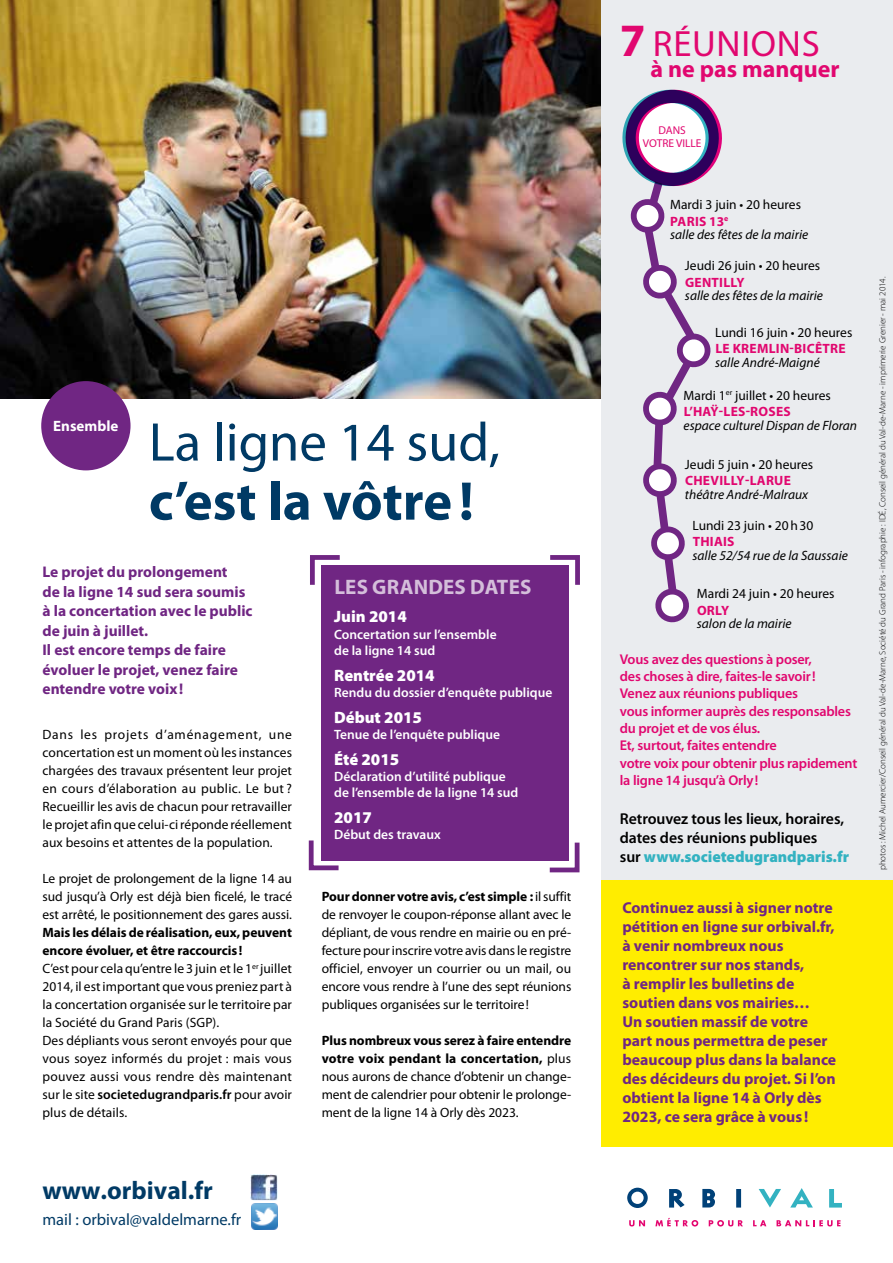
<style>
.page{position:relative;width:893px;height:1263px;background:#fff}
.page>*{position:absolute;margin:0;border:0;box-sizing:border-box;transform-origin:0 0}
.t1{font:54.9px "Myriad Pro";color:#003a65}
.t2{font:700 54.9px "Myriad Pro";color:#003a65}
.t3{font:36.6px "Myriad Pro";letter-spacing:.02em;color:#e1076f}
.t4{font:700 25.5px "Myriad Pro";color:#003a65}
.t5{font:700 24px "Myriad Pro";color:#e1076f}
.t6{font:700 21px "Myriad Pro";letter-spacing:.01em;color:#d4beda}
.t7{font:900 16.5px "Myriad Pro";color:#fff}
.t8{font:16.5px "Myriad Pro";color:#003a65}
.t9{font:700 15.75px/18.9px "Myriad Pro";color:#702683}
.t10{font:600 15.75px/18.9px "Myriad Pro";letter-spacing:-.005em;color:#000}
.t11{font:700 15.45px/19.5px "Myriad Pro";color:#702683}
.t12{font:700 15px "Myriad Pro";color:#fff}
.t13{font:600 14.1px/17.2px "Myriad Pro";letter-spacing:-.015em;color:#e1076f}
.t14{font:13.5px/18px "Myriad Pro";color:#000;text-align:justify}
.t15{font:600 13.5px/16.2px "Myriad Pro";color:#fff}
.t16{font:italic 13.5px "Myriad Pro";color:#000}
.t17{font:700 13.5px "Myriad Pro";letter-spacing:.02em;color:#e1076f}
.t18{font:11.4px/13.6px "Myriad Pro";color:#e1076f;text-align:center}
.t19{font:300 9px "Myriad Pro";letter-spacing:-.005em;color:#000}
.s1{font-weight:700}
.s2{font-weight:600}
.s3{font-weight:700;font-size:46.5px}
.s4{font-weight:700;color:#e1076f}
.s5{font-weight:900;color:#33b2c1}
</style>
<div class="page">
<img style="left:0;top:0;width:601px;height:398px">
<svg style="left:759px;top:1188px;width:83px;height:19px"></svg>
<svg style="left:669px;top:1189px;width:72px;height:18px"></svg>
<svg style="left:627px;top:1188px;width:21px;height:20px"></svg>
<svg style="left:629px;top:1220px;width:16px;height:6px"></svg>
<svg style="left:655px;top:1218px;width:43px;height:8px"></svg>
<svg style="left:709px;top:1220px;width:34px;height:6px"></svg>
<svg style="left:753px;top:1220px;width:13px;height:6px"></svg>
<svg style="left:776px;top:1220px;width:64px;height:6px"></svg>
<img style="left:251px;top:1174px;width:27px;height:27px">
<img style="left:252px;top:1204px;width:25px;height:25px">
<div style="left:41px;top:381px;width:90px;height:89px;background:#702683;border-radius:50%"></div>
<svg style="left:308px;top:840px;width:31px;height:31px"></svg>
<svg style="left:549px;top:842px;width:31px;height:31px"></svg>
<svg style="left:310px;top:555px;width:35px;height:30px"></svg>
<svg style="left:545px;top:555px;width:35px;height:30px"></svg>
<div style="left:321px;top:566px;width:248px;height:295px;background:#702683"></div>
<div style="left:601px;top:0;width:292px;height:1087px;background:#eaecef"></div>
<svg style="left:622px;top:89px;width:100px;height:534px"></svg>
<div style="left:601px;top:880px;width:292px;height:267px;background:#ffed00"></div>
<p class="t12" style="left:53px;top:417px;width:67px">Ensemble</p>
<h1 class="t1" style="left:149px;top:408px;width:353px">La ligne 14 sud,</h1>
<h1 class="t2" style="left:149px;top:465px;width:326px">c’est la vôtre!</h1>
<p class="t11" style="left:43px;top:562px;width:212px">Le projet du prolongement<br>de la ligne 14 sud sera soumis à la concertation avec le public de juin à juillet.<br>Il est encore temps de faire évoluer le projet, venez faire entendre votre voix!</p>
<p class="t14" style="left:42px;top:726px;width:251px">Dans les projets d’aménagement, une concertation est un moment où les instances chargées des travaux présentent leur projet en cours d’élaboration au public. Le but ?<br>Recueillir les avis de chacun pour retravailler le projet afin que celui-ci réponde réellement aux besoins et attentes de la population.</p>
<p class="t14" style="left:42px;top:870px;width:251px">Le projet de prolongement de la ligne 14 au sud jusqu’à Orly est déjà bien ficelé, le tracé est arrêté, le positionnement des gares aussi.</p>
<p class="t14" style="left:42px;top:924px;width:251px;text-align:left"><span class="s1">Mais les délais de réalisation, eux, peuvent encore évoluer, et être raccourcis !<br></span>C’est pour cela qu’entre le 3 juin et le 1<sup>er</sup> juillet 2014, il est important que vous preniez part à la concertation organisée sur le territoire par la Société du Grand Paris (SGP).<br>Des dépliants vous seront envoyés pour que vous soyez informés du projet : mais vous pouvez aussi vous rendre dès maintenant sur le site <span class="s2">societedugrandparis.fr</span> pour avoir plus de détails.</p>
<h3 class="t4" style="left:43px;top:1174px;width:172px">www.orbival.fr</h3>
<p class="t8" style="left:43px;top:1209px;width:200px">mail : orbival@valdelmarne.fr</p>
<h3 class="t6" style="left:334px;top:573px;width:199px">Les grandes dates</h3>
<p class="t7" style="left:334px;top:606px;width:74px">Juin 2014</p>
<p class="t15" style="left:334px;top:626px;width:164px">Concertation sur l’ensemble de la ligne 14 sud</p>
<p class="t7" style="left:334px;top:664px;width:102px">Rentrée 2014</p>
<p class="t15" style="left:334px;top:684px;width:220px">Rendu du dossier d’enquête publique</p>
<p class="t7" style="left:334px;top:706px;width:89px">Début 2015</p>
<p class="t15" style="left:334px;top:726px;width:167px">Tenue de l’enquête publique</p>
<p class="t7" style="left:334px;top:748px;width:67px">Été 2015</p>
<p class="t15" style="left:334px;top:768px;width:186px">Déclaration d’utilité publique de l’ensemble de la ligne 14 sud</p>
<p class="t7" style="left:334px;top:806px;width:39px">2017</p>
<p class="t15" style="left:334px;top:826px;width:108px">Début des travaux</p>
<p class="t14" style="left:322px;top:888px;width:251px"><span class="s1">Pour donner votre avis, c’est simple :</span> il suffit de renvoyer le coupon-réponse allant avec le dépliant, de vous rendre en mairie ou en pré&shy;fecture pour inscrire votre avis dans le registre officiel, envoyer un courrier ou un mail, ou encore vous rendre à l’une des sept réunions publiques organisées sur le territoire!</p>
<p class="t14" style="left:322px;top:1031px;width:251px"><span class="s1">Plus nombreux vous serez à faire entendre votre voix pendant la concertation,</span> plus nous aurons de chance d’obtenir un change&shy;ment de calendrier pour obtenir le prolonge&shy;ment de la ligne 14 à Orly dès 2023.</p>
<h2 class="t3" style="left:620px;top:21px;width:198px"><span class="s3">7</span> réunions</h2>
<h3 class="t5" style="left:650px;top:53px;width:191px">à ne pas manquer</h3>
<p class="t18" style="left:643px;top:123px;width:60px">DANS<br>VOTRE VILLE</p>
<p class="t14" style="left:670px;top:196px;width:132px;line-height:16.5px">Mardi 3 juin • 20 heures<br><span class="s4">Paris 13</span><sup>e</sup></p>
<p class="t16" style="left:670px;top:226px;width:140px">salle des fêtes de la mairie</p>
<p class="t14" style="left:685px;top:256px;width:137px">Jeudi 26 juin • 20 heures</p>
<p class="t17" style="left:685px;top:273px;width:61px">Gentilly</p>
<p class="t16" style="left:685px;top:287px;width:140px">salle des fêtes de la mairie</p>
<p class="t14" style="left:715px;top:323px;width:139px">Lundi 16 juin • 20 heures</p>
<p class="t17" style="left:715px;top:340px;width:43px">Le Kremli</p>
<p class="t17" style="left:780px;top:340px;width:66px">n-Bicêtre</p>
<p class="t16" style="left:715px;top:354px;width:106px">salle André-Maigné</p>
<p class="t14" style="left:683px;top:387px;width:149px;line-height:16.5px">Mardi 1<sup>er</sup> juillet • 20 heures<br><span class="s4">L’Haÿ-les-Roses</span></p>
<p class="t16" style="left:683px;top:417px;width:175px">espace culturel Dispan de Floran</p>
<p class="t14" style="left:685px;top:455px;width:130px">Jeudi 5 juin • 20 heures</p>
<p class="t17" style="left:685px;top:472px;width:10px">Che</p>
<p class="t17" style="left:710px;top:472px;width:80px">villy-Larue</p>
<p class="t16" style="left:685px;top:486px;width:125px">théâtre André-Malraux</p>
<p class="t14" style="left:692px;top:516px;width:122px">Lundi 23 juin • 20h30</p>
<p class="t17" style="left:693px;top:533px;width:43px">Thiais</p>
<p class="t16" style="left:692px;top:547px;width:157px">salle 52/54 rue de la Saussaie</p>
<p class="t14" style="left:697px;top:584px;width:139px">Mardi 24 juin • 20 heures</p>
<p class="t17" style="left:697px;top:601px;width:34px">Orly</p>
<p class="t16" style="left:697px;top:615px;width:96px">salon de la mairie</p>
<p class="t13" style="left:620px;top:650px;width:239px">Vous avez des questions à poser,<br>des choses à dire, faites-le savoir!<br>Venez aux réunions publiques<br>vous informer auprès des responsables du projet et de vos élus.<br>Et, surtout, faites entendre<br>votre voix pour obtenir plus rapidement la ligne 14 jusqu’à Orly!</p>
<p class="t10" style="left:620px;top:809px;width:231px">Retrouvez tous les lieux, horaires, dates des réunions publiques<br>sur <span class="s5">www.societedugrandparis.fr</span></p>
<p class="t9" style="left:622px;top:898px;width:215px">Continuez aussi à signer notre pétition en ligne sur orbival.fr, à venir nombreux nous rencontrer sur nos stands,<br>à remplir les bulletins de soutien dans vos mairies…<br>Un soutien massif de votre part nous permettra de peser beaucoup plus dans la balance des décideurs du projet. Si l’on obtient la ligne 14 à Orly dès<br>2023, ce sera grâce à vous !</p>
<p class="t19" style="left:877px;top:870px;width:595px;rotate:-90deg">photos : Michel Aumercier/Conseil général du Val-de-Marne, Société du Grand Paris - infographie : IDÉ, Conseil général du Val-de-Marne - imprimerie Grenier - mai 2014.</p>
</div>
